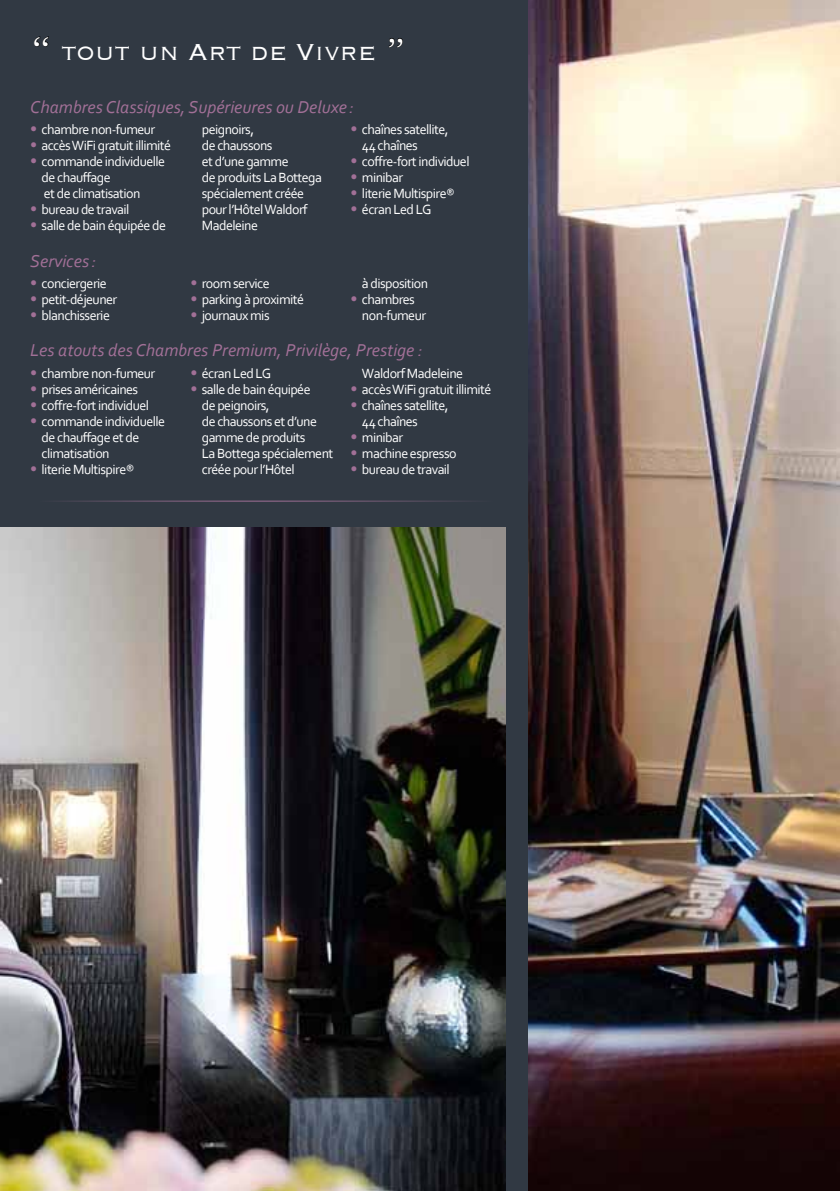
<style>
.page{position:relative;width:840px;height:1191px;background:#fff}
.page>*{position:absolute;margin:0;border:0;box-sizing:border-box;transform-origin:0 0}
.t1{font:300 30px "Copperplate";color:#fff}
.t2{font:italic 18px "Corbel";color:#a27097}
.t3{font:14px/16px "Corbel";letter-spacing:-.04em;color:#fff}
.s1{font-size:42px}
.s2{font-size:40px}
.s3{font-size:16px;color:#a27097}
</style>
<div class="page">
<div style="left:0;top:0;width:556px;height:1191px;background:#313943"></div>
<img style="left:528px;top:0;width:311px;height:1191px">
<img style="left:0;top:528px;width:505px;height:663px">
<svg style="left:34px;top:36px;width:15px;height:11px"></svg>
<svg style="left:388px;top:38px;width:15px;height:10px"></svg>
<hr style="left:30px;top:500px;width:463px;height:1px;background:#fff">
<h1 class="t1" style="left:31px;top:32px;width:377px"><span class="s1">“</span> tout un Art de Vivre <span class="s2">”</span></h1>
<p class="t2" style="left:30px;top:96px;width:325px">Chambres Classiques, Supérieures ou Deluxe :</p>
<p class="t3" style="left:30px;top:121px;width:126px"><span class="s3">•</span> chambre non-fumeur</p>
<p class="t3" style="left:30px;top:137px;width:142px"><span class="s3">•</span> accès WiFi gratuit illimité</p>
<p class="t3" style="left:42px;top:153px;width:125px;text-indent:-11px"><span class="s3">•</span> commande individuelle de chauffage<br>et de climatisation</p>
<p class="t3" style="left:30px;top:201px;width:101px"><span class="s3">•</span> bureau de travail</p>
<p class="t3" style="left:30px;top:217px;width:137px"><span class="s3">•</span> salle de bain équipée de</p>
<p class="t2" style="left:30px;top:250px;width:67px">Services:</p>
<p class="t3" style="left:30px;top:275px;width:78px"><span class="s3">•</span> conciergerie</p>
<p class="t3" style="left:30px;top:291px;width:88px"><span class="s3">•</span> petit-déjeuner</p>
<p class="t3" style="left:30px;top:307px;width:81px"><span class="s3">•</span> blanchisserie</p>
<p class="t3" style="left:202px;top:121px;width:122px">peignoirs,<br>de chaussons<br>et d’une gamme<br>de produits La Bottega spécialement créée pour l’Hôtel Waldorf<br>Madeleine</p>
<p class="t3" style="left:362px;top:121px;width:88px;text-indent:-11px"><span class="s3">•</span> chaînes satellite,<br>44 chaînes</p>
<p class="t3" style="left:350px;top:153px;width:120px"><span class="s3">•</span> coffre-fort individuel</p>
<p class="t3" style="left:350px;top:169px;width:54px"><span class="s3">•</span> minibar</p>
<p class="t3" style="left:350px;top:185px;width:106px"><span class="s3">•</span> literie Multispire®</p>
<p class="t3" style="left:350px;top:201px;width:82px"><span class="s3">•</span> écran Led LG</p>
<p class="t3" style="left:190px;top:275px;width:81px"><span class="s3">•</span> room service</p>
<p class="t3" style="left:190px;top:291px;width:115px"><span class="s3">•</span> parking à proximité</p>
<p class="t3" style="left:190px;top:307px;width:81px"><span class="s3">•</span> journaux mis</p>
<p class="t3" style="left:362px;top:275px;width:68px">à disposition</p>
<p class="t3" style="left:362px;top:291px;width:66px;text-indent:-11px"><span class="s3">•</span> chambres non-fumeur</p>
<p class="t2" style="left:30px;top:339px;width:394px">Les atouts des Chambres Premium, Privilège, Prestige :</p>
<p class="t3" style="left:30px;top:365px;width:126px"><span class="s3">•</span> chambre non-fumeur</p>
<p class="t3" style="left:30px;top:381px;width:109px"><span class="s3">•</span> prises américaines</p>
<p class="t3" style="left:30px;top:397px;width:120px"><span class="s3">•</span> coffre-fort individuel</p>
<p class="t3" style="left:42px;top:413px;width:125px;text-indent:-11px"><span class="s3">•</span> commande individuelle de chauffage et de climatisation</p>
<p class="t3" style="left:30px;top:461px;width:106px"><span class="s3">•</span> literie Multispire®</p>
<p class="t3" style="left:190px;top:365px;width:82px"><span class="s3">•</span> écran Led LG</p>
<p class="t3" style="left:202px;top:381px;width:133px;text-indent:-11px"><span class="s3">•</span> salle de bain équipée<br>de peignoirs,<br>de chaussons et d’une gamme de produits<br>La Bottega spécialement créée pour l’Hôtel</p>
<p class="t3" style="left:362px;top:365px;width:103px">Waldorf Madeleine</p>
<p class="t3" style="left:350px;top:381px;width:142px"><span class="s3">•</span> accès WiFi gratuit illimité</p>
<p class="t3" style="left:362px;top:397px;width:88px;text-indent:-11px"><span class="s3">•</span> chaînes satellite,<br>44 chaînes</p>
<p class="t3" style="left:350px;top:429px;width:54px"><span class="s3">•</span> minibar</p>
<p class="t3" style="left:350px;top:445px;width:107px"><span class="s3">•</span> machine espresso</p>
<p class="t3" style="left:350px;top:461px;width:101px"><span class="s3">•</span> bureau de travail</p>
</div>
